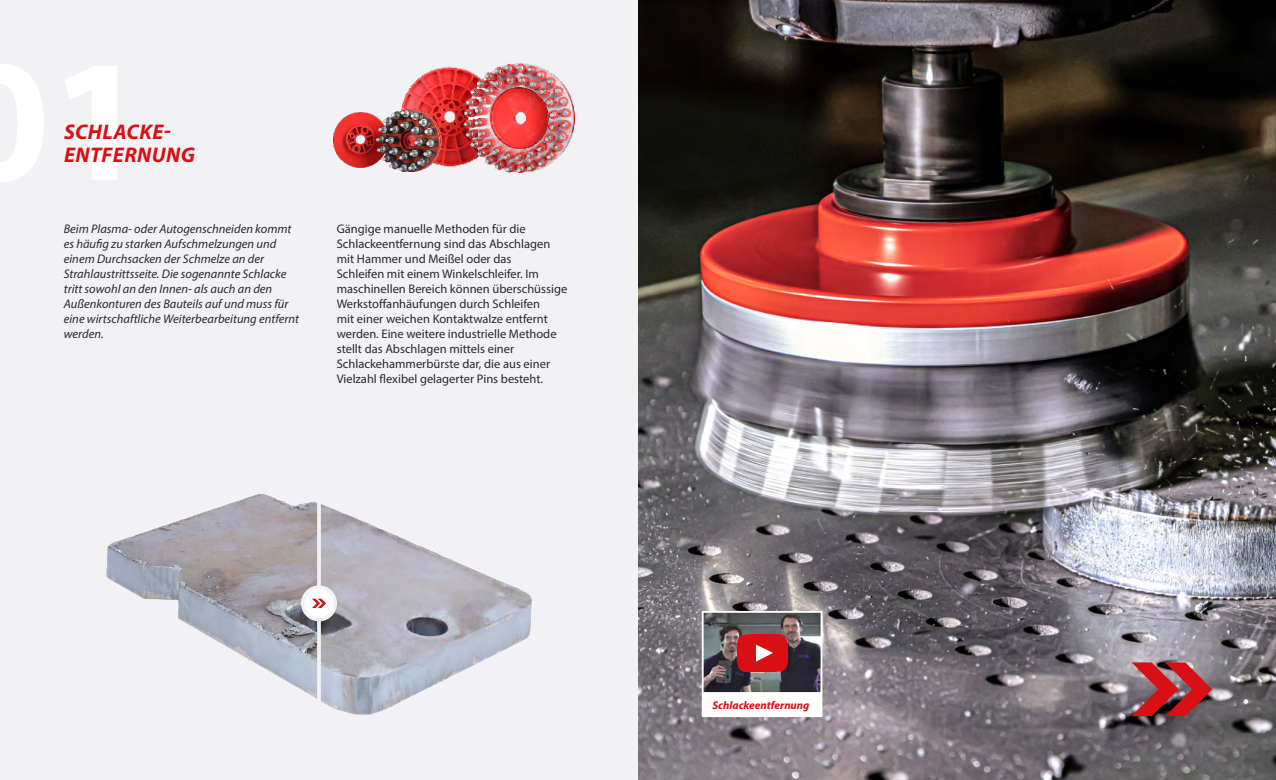
<style>
.page{position:relative;width:1276px;height:780px;background:#fff}
.page>*{position:absolute;margin:0;border:0;box-sizing:border-box;transform-origin:0 0}
.t1{font:italic 700 21.25px/22.5px "Myriad Pro";letter-spacing:.02em;color:#d90f16}
.t2{font:12.5px/15px "Myriad Pro";color:#262a2c}
.t3{font:italic 12.5px/15px "Myriad Pro";color:#262a2c}
.t4{font:italic 700 11.25px "Myriad Pro";color:#d90f16}
</style>
<div class="page">
<div style="left:0;top:0;width:644px;height:780px;background:#f2f2f4"></div>
<img style="left:401px;top:64px;width:173px;height:108px">
<img style="left:333px;top:109px;width:109px;height:62px">
<img style="left:106px;top:494px;width:426px;height:221px">
<hr style="left:317px;top:384px;width:4px;height:396px;background:#f2f2f4">
<div style="left:303px;top:587px;width:32px;height:32px;background:#fff;border-radius:50%"></div>
<div style="left:301px;top:585px;width:36px;height:36px;border:4px solid #f2f2f4;border-radius:50%"></div>
<svg style="left:312px;top:598px;width:14px;height:10px"></svg>
<img style="left:638px;top:0;width:638px;height:780px">
<svg style="left:1131px;top:662px;width:81px;height:54px;background:#a63f46"></svg>
<img style="left:705px;top:614px;width:114px;height:76px">
<div style="left:702px;top:611px;width:120px;height:82px;border:2px solid #fff"></div>
<svg style="left:736px;top:633px;width:52px;height:39px;background:#d1262d"></svg>
<svg style="left:702px;top:693px;width:120px;height:24px"></svg>
<svg style="left:0;top:64px;width:117px;height:118px"></svg>
<h1 class="t1" style="left:64px;top:120px;width:132px">SCHLACKE-<br>ENTFERNUNG</h1>
<p class="t3" style="left:64px;top:221px;width:237px">Beim Plasma- oder Autogenschneiden kommt es häufig zu starken Aufschmelzungen und einem Durchsacken der Schmelze an der Strahlaustrittsseite. Die sogenannte Schlacke tritt sowohl an den Innen- als auch an den Außenkonturen des Bauteils auf und muss für eine wirtschaftliche Weiterbearbeitung entfernt werden.</p>
<p class="t2" style="left:337px;top:221px;width:232px">Gängige manuelle Methoden für die Schlackeentfernung sind das Abschlagen mit Hammer und Meißel oder das<br>Schleifen mit einem Winkelschleifer. Im maschinellen Bereich können überschüssige Werkstoffanhäufungen durch Schleifen<br>mit einer weichen Kontaktwalze entfernt werden. Eine weitere industrielle Methode stellt das Abschlagen mittels einer Schlackehammerbürste dar, die aus einer Vielzahl flexibel gelagerter Pins besteht.</p>
<p class="t4" style="left:712px;top:698px;width:99px">Schlackeentfernung</p>
</div>
